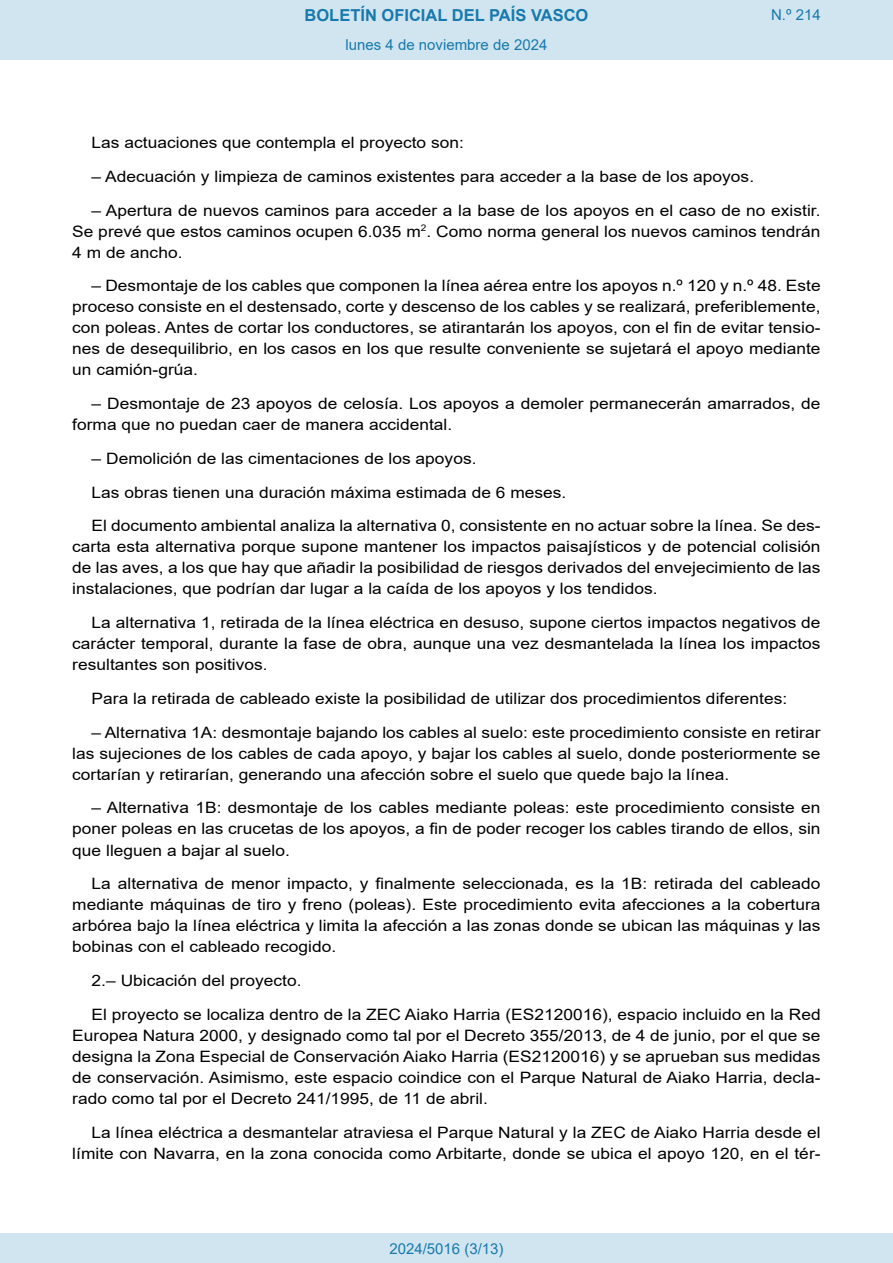
<style>
.page{position:relative;width:893px;height:1263px;background:#fff}
.page>*{position:absolute;margin:0;border:0;box-sizing:border-box;transform-origin:0 0}
.t1{font:700 16.5px "Arial";color:#1879ad}
.BOPVDetalle{font:15.6px/21px "Arial";color:#000;text-align:justify;scale:1.11 1}
.Paginacion_Centro{font:15px "Arial";color:#1879ad}
</style>
<div class="page">
<div style="left:0;top:0;width:893px;height:60px;background:#d0e5f0"></div>
<div style="left:0;top:1233px;width:893px;height:30px;background:#d0e5f0"></div>
<p class="t1" style="left:305px;top:3px;width:285px">BOLETÍN OFICIAL DEL PAÍS VASCO</p>
<p class="Paginacion_Centro" style="left:346px;top:35px;width:203px">lunes 4 de noviembre de 2024</p>
<p class="Paginacion_Centro" style="left:771px;top:5px;width:51px">N.º 214</p>
<p class="BOPVDetalle" style="left:92px;top:132px;width:337px">Las actuaciones que contempla el proyecto son:</p>
<p class="BOPVDetalle" style="left:92px;top:166px;width:598px">– Adecuación y limpieza de caminos existentes para acceder a la base de los apoyos.</p>
<p class="BOPVDetalle" style="left:72px;top:200px;width:676px;text-indent:19px">– Apertura de nuevos caminos para acceder a la base de los apoyos en el caso de no existir.<br>Se prevé que estos caminos ocupen 6.035 m<sup>2</sup>. Como norma general los nuevos caminos tendrán 4 m de ancho.</p>
<p class="BOPVDetalle" style="left:72px;top:275px;width:676px;text-indent:19px">– Desmontaje de los cables que componen la línea aérea entre los apoyos n.º 120 y n.º 48. Este proceso consiste en el destensado, corte y descenso de los cables y se realizará, preferiblemente, con poleas. Antes de cortar los conductores, se atirantarán los apoyos, con el fin de evitar tensio&shy;nes de desequilibrio, en los casos en los que resulte conveniente se sujetará el apoyo mediante un camión-grúa.</p>
<p class="BOPVDetalle" style="left:72px;top:393px;width:676px;text-indent:19px">– Desmontaje de 23 apoyos de celosía. Los apoyos a demoler permanecerán amarrados, de forma que no puedan caer de manera accidental.</p>
<p class="BOPVDetalle" style="left:92px;top:448px;width:348px">– Demolición de las cimentaciones de los apoyos.</p>
<p class="BOPVDetalle" style="left:92px;top:482px;width:429px">Las obras tienen una duración máxima estimada de 6 meses.</p>
<p class="BOPVDetalle" style="left:72px;top:515px;width:676px;text-indent:19px">El documento ambiental analiza la alternativa 0, consistente en no actuar sobre la línea. Se des&shy;carta esta alternativa porque supone mantener los impactos paisajísticos y de potencial colisión de las aves, a los que hay que añadir la posibilidad de riesgos derivados del envejecimiento de las instalaciones, que podrían dar lugar a la caída de los apoyos y los tendidos.</p>
<p class="BOPVDetalle" style="left:72px;top:612px;width:676px;text-indent:19px">La alternativa 1, retirada de la línea eléctrica en desuso, supone ciertos impactos negativos de carácter temporal, durante la fase de obra, aunque una vez desmantelada la línea los impactos resultantes son positivos.</p>
<p class="BOPVDetalle" style="left:92px;top:688px;width:628px">Para la retirada de cableado existe la posibilidad de utilizar dos procedimientos diferentes:</p>
<p class="BOPVDetalle" style="left:72px;top:722px;width:676px;text-indent:19px">– Alternativa 1A: desmontaje bajando los cables al suelo: este procedimiento consiste en retirar las sujeciones de los cables de cada apoyo, y bajar los cables al suelo, donde posteriormente se cortarían y retirarían, generando una afección sobre el suelo que quede bajo la línea.</p>
<p class="BOPVDetalle" style="left:72px;top:797px;width:676px;text-indent:19px">– Alternativa 1B: desmontaje de los cables mediante poleas: este procedimiento consiste en poner poleas en las crucetas de los apoyos, a fin de poder recoger los cables tirando de ellos, sin que lleguen a bajar al suelo.</p>
<p class="BOPVDetalle" style="left:72px;top:873px;width:676px;text-indent:19px">La alternativa de menor impacto, y finalmente seleccionada, es la 1B: retirada del cableado mediante máquinas de tiro y freno (poleas). Este procedimiento evita afecciones a la cobertura arbórea bajo la línea eléctrica y limita la afección a las zonas donde se ubican las máquinas y las bobinas con el cableado recogido.</p>
<p class="BOPVDetalle" style="left:92px;top:970px;width:191px">2.– Ubicación del proyecto.</p>
<p class="BOPVDetalle" style="left:72px;top:1004px;width:676px;text-indent:19px">El proyecto se localiza dentro de la ZEC Aiako Harria (ES2120016), espacio incluido en la Red Europea Natura 2000, y designado como tal por el Decreto 355/2013, de 4 de junio, por el que se designa la Zona Especial de Conservación Aiako Harria (ES2120016) y se aprueban sus medidas de conservación. Asimismo, este espacio coindice con el Parque Natural de Aiako Harria, decla&shy;rado como tal por el Decreto 241/1995, de 11 de abril.</p>
<p class="BOPVDetalle" style="left:72px;top:1121px;width:676px;text-align:right">La línea eléctrica a desmantelar atraviesa el Parque Natural y la ZEC de Aiako Harria desde el límite con Navarra, en la zona conocida como Arbitarte, donde se ubica el apoyo 120, en el tér-</p>
<p class="Paginacion_Centro" style="left:389px;top:1238px;width:116px">2024/5016 (3/13)</p>
</div>
